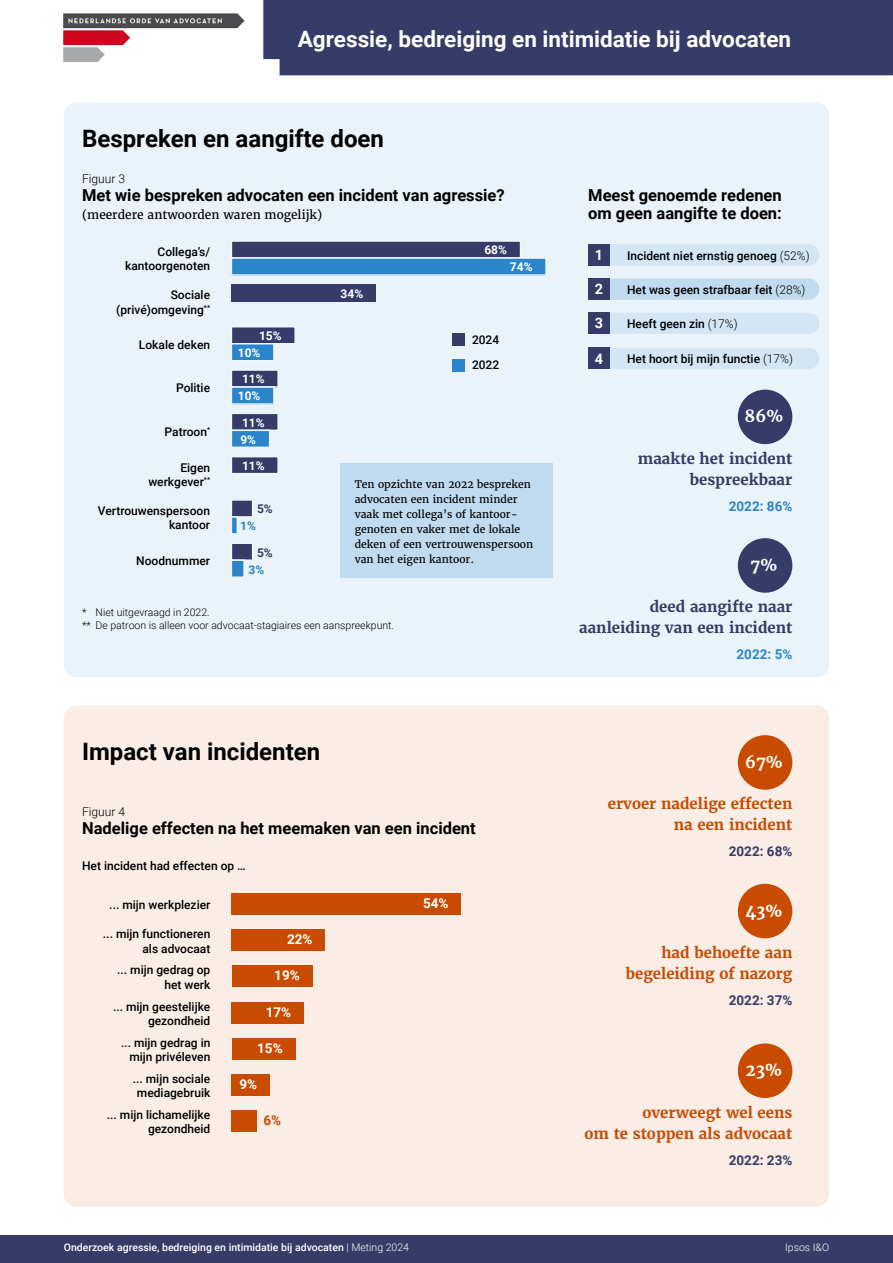
<style>
.page{position:relative;width:893px;height:1263px;background:#fff}
.page>*{position:absolute;margin:0;border:0;box-sizing:border-box;transform-origin:0 0}
.t1{font:700 24px "Roboto";color:#000}
.t2{font:700 22.5px "Roboto";color:#fff}
.t3{font:700 16.5px/18px "Roboto";color:#000}
.t4{font:700 16.5px "Merriweather";color:#fff}
.t5{font:700 15px/21px "Merriweather";color:#c94b00;text-align:right}
.t6{font:700 15px/21px "Merriweather";color:#363b68;text-align:right}
.t7{font:700 14.4px "Roboto";color:#fff}
.t8{font:700 13.5px "Roboto";color:#363b68}
.t9{font:700 13.5px "Roboto";color:#fff}
.t10{font:700 13.5px "Roboto";color:#2b85ca}
.t11{font:700 13.5px "Roboto";color:#c94b00}
.t12{font:500 12px/14.4px "Roboto";color:#000;text-align:right}
.t13{font:12px "Merriweather";color:#000}
.t14{font:700 12px/17px "Roboto";color:#fff}
.t15{font:300 12px "Roboto";color:#000}
.t16{font:700 12px "Roboto";color:#363b68}
.t17{font:700 12px "Roboto";color:#2b85ca}
.t18{font:10.5px/15px "Merriweather";color:#000}
.t19{font:300 10.5px/12.6px "Roboto";color:#000}
.t20{font:500 10.5px "Roboto";color:#fff}
.t21{font:300 10.5px "Roboto";color:#fff}
.s1{font-weight:300}
</style>
<div class="page">
<div style="left:64px;top:102px;width:765px;height:575px;background:#eaf3fa;border-radius:13px"></div>
<div style="left:600px;top:244px;width:219px;height:21px;background:#d2e6f5;border-radius:11px"></div>
<div style="left:600px;top:279px;width:219px;height:21px;background:#c0dbef;border-radius:11px"></div>
<div style="left:600px;top:313px;width:219px;height:21px;background:#d2e6f5;border-radius:11px"></div>
<div style="left:600px;top:348px;width:219px;height:21px;background:#d2e6f5;border-radius:11px"></div>
<div style="left:263px;top:0;width:630px;height:75px;background:#363b68"></div>
<div style="left:0;top:1235px;width:893px;height:28px;background:#363b68"></div>
<img style="left:64px;top:13px;width:181px;height:49px">
<div style="left:231px;top:370px;width:47px;height:17px;background:#363b68"></div>
<div style="left:231px;top:369px;width:48px;height:19px;border:2px solid #f0f7fc"></div>
<div style="left:231px;top:284px;width:145px;height:17px;background:#363b68"></div>
<div style="left:231px;top:327px;width:64px;height:17px;background:#363b68"></div>
<div style="left:231px;top:326px;width:65px;height:18px;border:2px solid #f0f7fc"></div>
<div style="left:231px;top:241px;width:290px;height:17px;background:#363b68"></div>
<div style="left:231px;top:240px;width:290px;height:19px;border:2px solid #f0f7fc"></div>
<div style="left:231px;top:387px;width:43px;height:17px;background:#2b85ca"></div>
<div style="left:231px;top:386px;width:44px;height:19px;border:2px solid #f0f7fc"></div>
<div style="left:231px;top:344px;width:43px;height:17px;background:#2b85ca"></div>
<div style="left:231px;top:343px;width:44px;height:18px;border:2px solid #f0f7fc"></div>
<div style="left:231px;top:258px;width:315px;height:17px;background:#2b85ca"></div>
<div style="left:231px;top:257px;width:316px;height:19px;border:2px solid #f0f7fc"></div>
<div style="left:231px;top:413px;width:47px;height:17px;background:#363b68"></div>
<div style="left:231px;top:413px;width:48px;height:18px;border:2px solid #f0f7fc"></div>
<div style="left:231px;top:430px;width:39px;height:17px;background:#2b85ca"></div>
<div style="left:231px;top:430px;width:39px;height:18px;border:2px solid #f0f7fc"></div>
<div style="left:231px;top:457px;width:47px;height:17px;background:#363b68"></div>
<div style="left:231px;top:456px;width:48px;height:18px;border:2px solid #f0f7fc"></div>
<div style="left:231px;top:542px;width:22px;height:19px;background:#363b68;border:2px solid #f0f7fc"></div>
<div style="left:231px;top:499px;width:22px;height:19px;background:#363b68;border:2px solid #f0f7fc"></div>
<div style="left:231px;top:559px;width:14px;height:19px;background:#2b85ca;border:2px solid #f0f7fc"></div>
<svg style="left:231px;top:516px;width:7px;height:18px"></svg>
<div style="left:452px;top:333px;width:12px;height:13px;background:#363b68"></div>
<div style="left:452px;top:359px;width:12px;height:13px;background:#2b85ca"></div>
<div style="left:738px;top:390px;width:54px;height:54px;background:#363b68;border-radius:50%"></div>
<div style="left:738px;top:538px;width:54px;height:55px;background:#363b68;border-radius:50%"></div>
<div style="left:340px;top:463px;width:213px;height:114px;background:#c0dbef"></div>
<div style="left:588px;top:244px;width:21px;height:21px;background:#363b68"></div>
<div style="left:588px;top:278px;width:21px;height:22px;background:#363b68"></div>
<div style="left:588px;top:313px;width:21px;height:21px;background:#363b68"></div>
<div style="left:588px;top:348px;width:21px;height:21px;background:#363b68"></div>
<div style="left:64px;top:705px;width:765px;height:502px;background:#faede6;border-radius:13px"></div>
<div style="left:232px;top:893px;width:229px;height:21px;background:#c94b00"></div>
<div style="left:232px;top:929px;width:93px;height:22px;background:#c94b00"></div>
<div style="left:232px;top:966px;width:80px;height:21px;background:#c94b00"></div>
<div style="left:232px;top:1002px;width:72px;height:21px;background:#c94b00"></div>
<div style="left:232px;top:1038px;width:63px;height:21px;background:#c94b00"></div>
<div style="left:232px;top:1074px;width:38px;height:21px;background:#c94b00"></div>
<div style="left:232px;top:1110px;width:25px;height:22px;background:#c94b00"></div>
<div style="left:738px;top:735px;width:54px;height:55px;background:#c94b00;border-radius:50%"></div>
<div style="left:738px;top:884px;width:54px;height:54px;background:#c94b00;border-radius:50%"></div>
<div style="left:738px;top:1043px;width:54px;height:55px;background:#c94b00;border-radius:50%"></div>
<h2 class="t2" style="left:298px;top:24px;width:495px">Agressie, bedreiging en intimidatie bij advocaten</h2>
<h1 class="t1" style="left:82px;top:122px;width:303px">Bespreken en aangifte doen</h1>
<p class="t15" style="left:82px;top:171px;width:44px">Figuur 3</p>
<h3 class="t3" style="left:82px;top:186px;width:424px">Met wie bespreken advocaten een incident van agressie?</h3>
<p class="t13" style="left:82px;top:208px;width:242px">(meerdere antwoorden waren mogelijk)</p>
<p class="t12" style="left:125px;top:244px;width:86px">Collega’s/ kantoorgenoten</p>
<p class="t12" style="left:116px;top:287px;width:95px">Sociale (privé)omgeving<sup>**</sup></p>
<p class="t12" style="left:139px;top:337px;width:73px">Lokale deken</p>
<p class="t12" style="left:176px;top:380px;width:36px">Politie</p>
<p class="t14" style="left:259px;top:327px;width:24px">15%</p>
<p class="t14" style="left:238px;top:344px;width:24px">10%</p>
<p class="t14" style="left:242px;top:370px;width:24px">11%</p>
<p class="t14" style="left:238px;top:387px;width:24px">10%</p>
<p class="t12" style="left:165px;top:424px;width:47px">Patroon<sup>*</sup></p>
<p class="t14" style="left:240px;top:413px;width:26px">11%<br>9%</p>
<p class="t12" style="left:148px;top:460px;width:63px">Eigen werkgever<sup>**</sup></p>
<p class="t14" style="left:242px;top:457px;width:24px">11%</p>
<p class="t12" style="left:98px;top:503px;width:114px">Vertrouwenspersoon kantoor</p>
<p class="t12" style="left:136px;top:553px;width:75px">Noodnummer</p>
<p class="t16" style="left:257px;top:500px;width:17px">5%</p>
<p class="t17" style="left:240px;top:517px;width:17px">1%</p>
<p class="t16" style="left:257px;top:544px;width:17px">5%</p>
<p class="t17" style="left:248px;top:561px;width:17px">3%</p>
<p class="t14" style="left:484px;top:241px;width:24px">68%</p>
<p class="t14" style="left:341px;top:284px;width:24px">34%</p>
<p class="t14" style="left:510px;top:258px;width:24px">74%</p>
<p class="t12" style="left:472px;top:326px;width:29px;line-height:25.7px;text-align:left">2024<br>2022</p>
<p class="t18" style="left:355px;top:476px;width:180px">Ten opzichte van 2022 bespreken advocaten een incident minder vaak met collega’s of kantoor&shy;genoten en vaker met de lokale deken of een vertrouwenspersoon van het eigen kantoor.</p>
<p class="t19" style="left:82px;top:606px;width:313px">* Niet uitgevraagd in 2022.<br>** De patroon is alleen voor advocaat-stagiaires een aanspreekpunt.</p>
<h1 class="t1" style="left:82px;top:735px;width:240px">Impact van incidenten</h1>
<p class="t15" style="left:82px;top:803px;width:44px">Figuur 4</p>
<h3 class="t3" style="left:82px;top:818px;width:395px">Nadelige effecten na het meemaken van een incident</h3>
<p class="t12" style="left:82px;top:858px;width:165px">Het incident had effecten op …</p>
<p class="t12" style="left:109px;top:897px;width:103px">... mijn werkplezier</p>
<p class="t9" style="left:423px;top:894px;width:27px">54%</p>
<p class="t9" style="left:287px;top:930px;width:27px">22%</p>
<p class="t12" style="left:103px;top:926px;width:109px">... mijn functioneren als advocaat</p>
<p class="t12" style="left:117px;top:962px;width:95px">... mijn gedrag op het werk</p>
<p class="t9" style="left:274px;top:966px;width:27px">19%</p>
<p class="t12" style="left:113px;top:998px;width:99px">... mijn geestelijke gezondheid</p>
<p class="t9" style="left:266px;top:1002px;width:27px">17%</p>
<p class="t12" style="left:121px;top:1035px;width:91px">... mijn gedrag in mijn privéleven</p>
<p class="t9" style="left:257px;top:1038px;width:27px">15%</p>
<p class="t12" style="left:133px;top:1071px;width:79px;text-align:center">... mijn sociale mediagebruik</p>
<p class="t9" style="left:239px;top:1075px;width:19px">9%</p>
<p class="t12" style="left:107px;top:1107px;width:105px">... mijn lichamelijke gezondheid</p>
<p class="t11" style="left:264px;top:1111px;width:19px">6%</p>
<h3 class="t3" style="left:588px;top:185px;width:195px">Meest genoemde redenen om geen aangifte te doen:</h3>
<p class="t12" style="left:627px;top:248px;width:184px">Incident niet ernstig genoeg <span class="s1">(52%)</span></p>
<p class="t12" style="left:627px;top:282px;width:180px">Het was geen strafbaar feit <span class="s1">(28%)</span></p>
<p class="t12" style="left:627px;top:316px;width:112px">Heeft geen zin <span class="s1">(17%)</span></p>
<p class="t12" style="left:627px;top:351px;width:167px">Het hoort bij mijn functie <span class="s1">(17%)</span></p>
<p class="t7" style="left:595px;top:245px;width:10px">1</p>
<p class="t7" style="left:595px;top:279px;width:10px">2</p>
<p class="t7" style="left:595px;top:313px;width:10px">3</p>
<p class="t7" style="left:595px;top:348px;width:10px">4</p>
<h3 class="t4" style="left:745px;top:406px;width:40px">86%</h3>
<p class="t6" style="left:638px;top:448px;width:156px">maakte het incident bespreekbaar</p>
<p class="t10" style="left:729px;top:496px;width:65px">2022: 86%</p>
<h3 class="t4" style="left:751px;top:554px;width:28px">7%</h3>
<p class="t6" style="left:579px;top:596px;width:215px">deed aangifte naar aanleiding van een incident</p>
<p class="t10" style="left:736px;top:645px;width:57px">2022: 5%</p>
<h3 class="t4" style="left:745px;top:751px;width:39px">67%</h3>
<p class="t5" style="left:608px;top:793px;width:186px">ervoer nadelige effecten na een incident</p>
<p class="t8" style="left:729px;top:842px;width:65px">2022: 68%</p>
<h3 class="t4" style="left:745px;top:900px;width:39px">43%</h3>
<p class="t5" style="left:626px;top:942px;width:168px">had behoefte aan begeleiding of nazorg</p>
<p class="t8" style="left:729px;top:991px;width:65px">2022: 37%</p>
<h3 class="t4" style="left:746px;top:1060px;width:38px">23%</h3>
<p class="t5" style="left:584px;top:1101px;width:209px">overweegt wel eens<br>om te stoppen als advocaat</p>
<p class="t8" style="left:729px;top:1150px;width:65px">2022: 23%</p>
<p class="t20" style="left:64px;top:1240px;width:347px">Onderzoek agressie, bedreiging en intimidatie bij advocaten <span class="s1">| Meting 2024</span></p>
<p class="t21" style="left:785px;top:1240px;width:46px">Ipsos I&amp;O</p>
</div>
